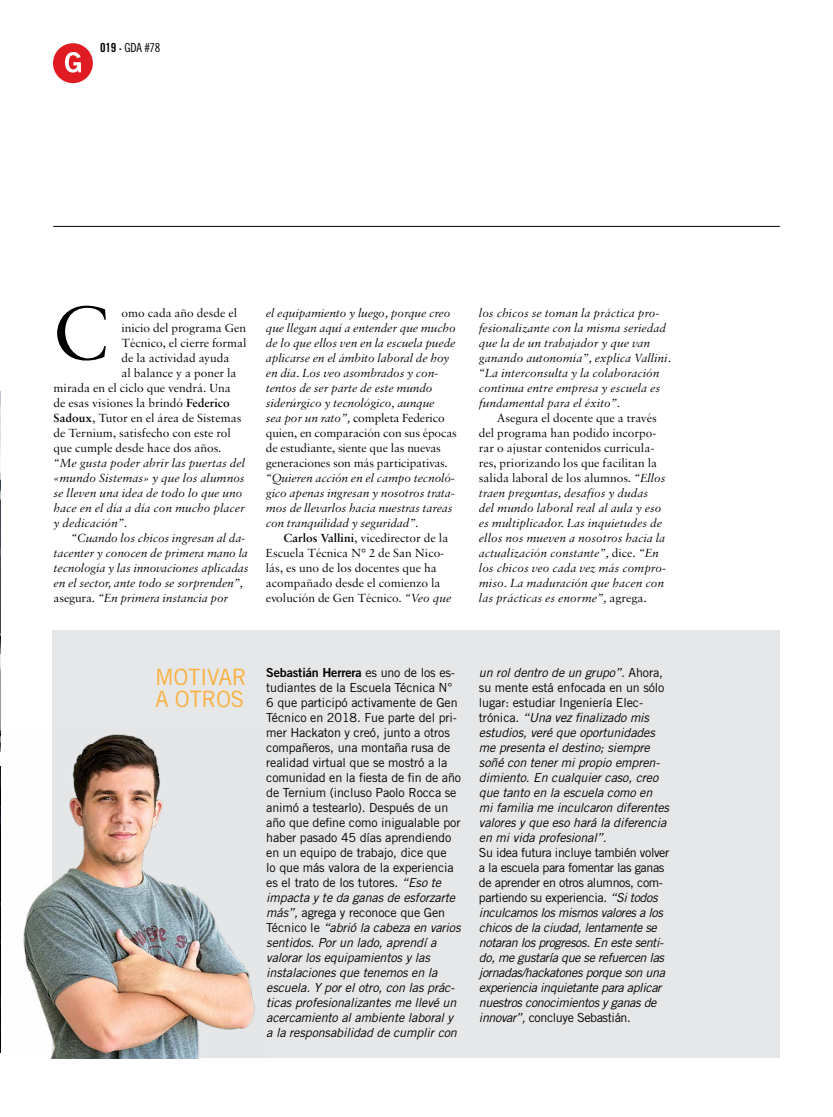
<style>
.page{position:relative;width:833px;height:1117px;background:#fff}
.page>*{position:absolute;margin:0;border:0;box-sizing:border-box;transform-origin:0 0}
.t1{font:81.25px "Sabon";color:#000}
.t2{font:22.5px/22.5px "Trade Gothic LT Std";letter-spacing:-.02em;color:#fbb040}
.t3{font:italic 12.5px/15px "Sabon";color:#000}
.t4{font:12.5px/15px "Trade Gothic LT Std";letter-spacing:-.01em;color:#000}
.t5{font:12.5px/15px "Sabon";color:#000}
.t6{font:italic 12.5px/15px "Trade Gothic LT Std";letter-spacing:-.03em;color:#000}
.t7{font:italic 12.5px/15px "Trade Gothic LT Std";letter-spacing:-.01em;color:#000}
.t8{font:12.5px "Trade Gothic LT Std Bd 2";letter-spacing:-.01em;color:#000}
.t9{font:12.5px "Trade Gothic LT Std Cn 18";color:#000}
.s1{font-family:"Trade Gothic LT Std Bd Cn 20"}
.s2{font-size:5px}
.s3{font-style:normal}
.s4{font-weight:600}
.s5{font-style:italic}
.s6{font-family:"Trade Gothic LT Std"}
</style>
<div class="page">
<div style="left:53px;top:43px;width:40px;height:40px;background:#e11b22;border-radius:50%"></div>
<svg style="left:65px;top:52px;width:16px;height:21px"></svg>
<hr style="left:53px;top:226px;width:727px;height:1px;background:#000">
<img style="left:0;top:391px;width:1px;height:338px">
<div style="left:52px;top:630px;width:728px;height:427px;background:#e6e7e8"></div>
<img style="left:0;top:729px;width:270px;height:329px">
<p class="t9" style="left:100px;top:40px;width:62px"><span class="s1">019</span> <span class="s2">•</span> GDA #78</p>
<h1 class="t1" style="left:52px;top:283px;width:58px">C</h1>
<p class="t3" style="left:479px;top:305px;width:194px">los chicos se toman la práctica pro&shy;fesionalizante con la misma seriedad que la de un trabajador y que van ganando autonomía”, explica Vallini. “La interconsulta y la colaboración continua entre empresa y escuela es fundamental para el éxito”.</p>
<p class="t3" style="left:479px;top:410px;width:189px;text-indent:18px"><span class="s3">Asegura el docente que a través del programa han podido incorpo&shy;rar o ajustar contenidos curricula&shy;res, priorizando los que facilitan la salida laboral de los alumnos.</span> “Ellos traen preguntas, desafíos y dudas del mundo laboral real al aula y eso es multiplicador. Las inquietudes de ellos nos mueven a nosotros hacia la actualización constante”, <span class="s3">dice.</span> “En los chicos veo cada vez más compro&shy;miso. La maduración que hacen con las prácticas es enorme”, <span class="s3">agrega.</span></p>
<p class="t5" style="left:121px;top:305px;width:117px">omo cada año desde el</p>
<p class="t5" style="left:121px;top:320px;width:126px">inicio del programa Gen</p>
<p class="t5" style="left:121px;top:335px;width:127px">Técnico, el cierre formal</p>
<p class="t5" style="left:121px;top:350px;width:110px">de la actividad ayuda</p>
<p class="t5" style="left:121px;top:365px;width:116px">al balance y a poner la</p>
<p class="t5" style="left:54px;top:380px;width:179px">mirada en el ciclo que vendrá. Una</p>
<p class="t5" style="left:54px;top:395px;width:178px">de esas visiones la brindó <span class="s4">Federico</span></p>
<p class="t5" style="left:54px;top:410px;width:189px"><span class="s4">Sadoux</span>, Tutor en el área de Sistemas</p>
<p class="t5" style="left:54px;top:425px;width:179px">de Ternium, satisfecho con este rol</p>
<p class="t5" style="left:54px;top:440px;width:169px">que cumple desde hace dos años.</p>
<p class="t3" style="left:54px;top:455px;width:193px">“Me gusta poder abrir las puertas del «mundo Sistemas» y que los alumnos se lleven una idea de todo lo que uno hace en el día a día con mucho placer y dedicación”.</p>
<p class="t3" style="left:54px;top:530px;width:196px;text-indent:18px">“Cuando los chicos ingresan al da&shy;tacenter y conocen de primera mano la tecnología y las innovaciones aplicadas en el sector, ante todo se sorprenden”, <span class="s3">asegura.</span> “En primera instancia por</p>
<p class="t3" style="left:266px;top:305px;width:193px">el equipamiento y luego, porque creo que llegan aquí a entender que mucho de lo que ellos ven en la escuela puede aplicarse en el ámbito laboral de hoy en día. Los veo asombrados y con&shy;tentos de ser parte de este mundo siderúrgico y tecnológico, aunque<br>sea por un rato”, <span class="s3">completa Federico quien, en comparación con sus épocas de estudiante, siente que las nuevas generaciones son más participativas.</span></p>
<p class="t3" style="left:266px;top:470px;width:191px">“Quieren acción en el campo tecnoló&shy;gico apenas ingresan y nosotros trata&shy;mos de llevarlos hacia nuestras tareas con tranquilidad y seguridad”.</p>
<p class="t5" style="left:266px;top:530px;width:187px;text-indent:18px"><span class="s4">Carlos Vallini</span>, vicedirector de la Escuela Técnica N° 2 de San Nico&shy;lás, es uno de los docentes que ha acompañado desde el comienzo la evolución de Gen Técnico. <span class="s5">“Veo que</span></p>
<p class="t8" style="left:266px;top:664px;width:190px">Sebastián Herrera <span class="s6">es uno de los es-</span></p>
<p class="t4" style="left:266px;top:679px;width:196px">tudiantes de la Escuela Técnica N° 6 que participó activamente de Gen Técnico en 2018. Fue parte del pri&shy;mer Hackaton y creó, junto a otros compañeros, una montaña rusa de realidad virtual que se mostró a la comunidad en la fiesta de fin de año de Ternium (incluso Paolo Rocca se animó a testearlo). Después de un año que define como inigualable por haber pasado 45 días aprendiendo en un equipo de trabajo, dice que<br>lo que más valora de la experiencia es el trato de los tutores. <span class="s5">“Eso te impacta y te da ganas de esforzarte más”,</span> agrega y reconoce que Gen Técnico le <span class="s5">“abrió la cabeza en varios sentidos. Por un lado, aprendí a valorar los equipamientos y las instalaciones que tenemos en la escuela. Y por el otro, con las prác&shy;ticas profesionalizantes me llevé un acercamiento al ambiente laboral y a la responsabilidad de cumplir con</span></p>
<h2 class="t2" style="left:155px;top:665px;width:93px">MOTIVAR<br>A OTROS</h2>
<p class="t7" style="left:479px;top:665px;width:192px">un rol dentro de un grupo”. <span class="s3">Ahora, su mente está enfocada en un sólo lugar: estudiar Ingeniería Elec&shy;trónica.</span> “Una vez finalizado mis estudios, veré que oportunidades me presenta el destino; siempre soñé con tener mi propio empren&shy;dimiento. En cualquier caso, creo que tanto en la escuela como en mi familia me inculcaron diferentes valores y que eso hará la diferencia en mi vida profesional”.</p>
<p class="t6" style="left:479px;top:845px;width:192px"><span class="s3">Su idea futura incluye también volver a la escuela para fomentar las ganas de aprender en otros alumnos, com&shy;partiendo su experiencia.</span> “Si todos inculcamos los mismos valores a los chicos de la ciudad, lentamente se notaran los progresos. En este senti&shy;do, me gustaría que se refuercen las jornadas/hackatones porque son una experiencia inquietante para aplicar nuestros conocimientos y ganas de innovar”, <span class="s3">concluye Sebastián.</span></p>
</div>
